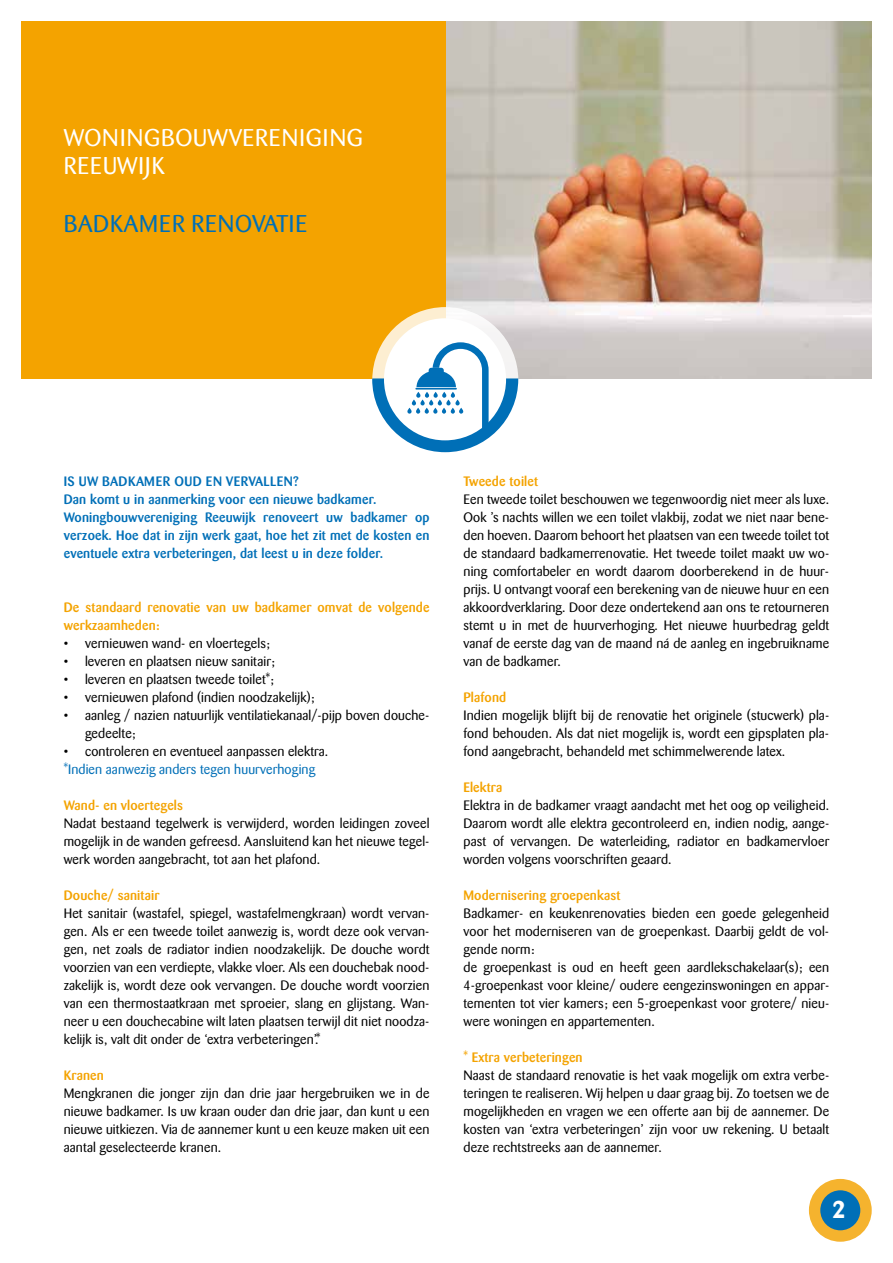
<style>
.page{position:relative;width:893px;height:1263px;background:#fff}
.page>*{position:absolute;margin:0;border:0;box-sizing:border-box;transform-origin:0 0}
.t1{font:24px/28.8px "Barmeno";letter-spacing:.03em;color:#fff}
.t2{font:24px "Barmeno";letter-spacing:.03em;color:#006fb7}
.t3{font:700 24px "Barmeno";color:#fff}
.t4{font:13.5px/18px "Barmeno";letter-spacing:.01em;color:#000;text-align:justify}
.t5{font:500 13.5px/18px "Barmeno";letter-spacing:.01em;color:#006fb7}
.t6{font:500 13.5px/18px "Barmeno";letter-spacing:.01em;color:#f4a300}
.t7{font:13.5px "Barmeno";letter-spacing:.01em;color:#006fb7}
</style>
<div class="page">
<div style="left:21px;top:21px;width:425px;height:357px;background:#f4a300"></div>
<img style="left:446px;top:21px;width:426px;height:357px">
<svg style="left:809px;top:1179px;width:63px;height:63px;background:#f2b434"></svg>
<div style="left:820px;top:1190px;width:40px;height:40px;background:#006fb7;border-radius:50%"></div>
<svg style="left:372px;top:307px;width:146px;height:146px"></svg>
<div style="left:384px;top:318px;width:122px;height:122px;background:#fff;border-radius:50%"></div>
<svg style="left:372px;top:342px;width:146px;height:110px"></svg>
<h1 class="t1" style="left:64px;top:123px;width:301px">WONINGBOUWVERENIGING<br>REEUWIJK</h1>
<h1 class="t2" style="left:64px;top:210px;width:245px">BADKAMER RENOVATIE</h1>
<p class="t5" style="left:64px;top:472px;width:367px">IS UW BADKAMER OUD EN VERVALLEN?<br>Dan komt u in aanmerking voor een nieuwe badkamer.<br>Woningbouwvereniging Reeuwijk renoveert uw badkamer op verzoek. Hoe dat in zijn werk gaat, hoe het zit met de kosten en eventuele extra verbeteringen, dat leest u in deze folder.</p>
<p class="t6" style="left:64px;top:598px;width:367px">De standaard renovatie van uw badkamer omvat de volgende werkzaamheden:</p>
<p class="t4" style="left:64px;top:634px;width:208px">• vernieuwen wand- en vloertegels;</p>
<p class="t4" style="left:64px;top:652px;width:213px">• leveren en plaatsen nieuw sanitair;</p>
<p class="t4" style="left:64px;top:670px;width:212px">• leveren en plaatsen tweede toilet*;</p>
<p class="t4" style="left:64px;top:688px;width:253px">• vernieuwen plafond (indien noodzakelijk);</p>
<p class="t4" style="left:85px;top:706px;width:346px;text-indent:-21px">• aanleg / nazien natuurlijk ventilatiekanaal/-pijp boven douche&shy;gedeelte;</p>
<p class="t4" style="left:64px;top:742px;width:266px">• controleren en eventueel aanpassen elektra.</p>
<p class="t7" style="left:64px;top:761px;width:253px">*Indien aanwezig anders tegen huurverhoging</p>
<p class="t6" style="left:64px;top:796px;width:121px">Wand- en vloertegels</p>
<p class="t4" style="left:64px;top:814px;width:367px">Nadat bestaand tegelwerk is verwijderd, worden leidingen zoveel mogelijk in de wanden gefreesd. Aansluitend kan het nieuwe tegel&shy;werk worden aangebracht, tot aan het plafond.</p>
<p class="t6" style="left:64px;top:886px;width:97px">Douche/ sanitair</p>
<p class="t4" style="left:64px;top:904px;width:367px">Het sanitair (wastafel, spiegel, wastafelmengkraan) wordt vervan&shy;gen. Als er een tweede toilet aanwezig is, wordt deze ook vervan&shy;gen, net zoals de radiator indien noodzakelijk. De douche wordt voorzien van een verdiepte, vlakke vloer. Als een douchebak nood&shy;zakelijk is, wordt deze ook vervangen. De douche wordt voorzien van een thermostaatkraan met sproeier, slang en glijstang. Wan&shy;neer u een douchecabine wilt laten plaatsen terwijl dit niet noodza&shy;kelijk is, valt dit onder de ‘extra verbeteringen’.*</p>
<p class="t6" style="left:64px;top:1066px;width:42px">Kranen</p>
<p class="t4" style="left:64px;top:1084px;width:367px">Mengkranen die jonger zijn dan drie jaar hergebruiken we in de nieuwe badkamer. Is uw kraan ouder dan drie jaar, dan kunt u een nieuwe uitkiezen. Via de aannemer kunt u een keuze maken uit een aantal geselecteerde kranen.</p>
<p class="t6" style="left:463px;top:472px;width:76px">Tweede toilet</p>
<p class="t4" style="left:463px;top:490px;width:367px">Een tweede toilet beschouwen we tegenwoordig niet meer als luxe.<br>Ook ’s nachts willen we een toilet vlakbij, zodat we niet naar bene&shy;den hoeven. Daarom behoort het plaatsen van een tweede toilet tot de standaard badkamerrenovatie. Het tweede toilet maakt uw wo&shy;ning comfortabeler en wordt daarom doorberekend in de huur&shy;prijs. U ontvangt vooraf een berekening van de nieuwe huur en een akkoordverklaring. Door deze ondertekend aan ons te retourneren stemt u in met de huurverhoging. Het nieuwe huurbedrag geldt vanaf de eerste dag van de maand ná de aanleg en ingebruikname van de badkamer.</p>
<p class="t6" style="left:463px;top:688px;width:44px">Plafond</p>
<p class="t4" style="left:463px;top:706px;width:367px">Indien mogelijk blijft bij de renovatie het originele (stucwerk) pla&shy;fond behouden. Als dat niet mogelijk is, wordt een gipsplaten pla&shy;fond aangebracht, behandeld met schimmelwerende latex.</p>
<p class="t6" style="left:463px;top:778px;width:40px">Elektra</p>
<p class="t4" style="left:463px;top:796px;width:367px">Elektra in de badkamer vraagt aandacht met het oog op veiligheid.<br>Daarom wordt alle elektra gecontroleerd en, indien nodig, aange&shy;past of vervangen. De waterleiding, radiator en badkamervloer worden volgens voorschriften geaard.</p>
<p class="t6" style="left:463px;top:886px;width:159px">Modernisering groepenkast</p>
<p class="t4" style="left:463px;top:904px;width:367px;text-align:left">Badkamer- en keukenrenovaties bieden een goede gelegenheid voor het moderniseren van de groepenkast. Daarbij geldt de vol&shy;gende norm:<br>de groepenkast is oud en heeft geen aardlekschakelaar(s); een 4-groepenkast voor kleine/ oudere eengezinswoningen en appar&shy;tementen tot vier kamers; een 5-groepenkast voor grotere/ nieu&shy;were woningen en appartementen.</p>
<p class="t6" style="left:463px;top:1048px;width:121px">* Extra verbeteringen</p>
<p class="t4" style="left:463px;top:1066px;width:367px">Naast de standaard renovatie is het vaak mogelijk om extra verbe&shy;teringen te realiseren. Wij helpen u daar graag bij. Zo toetsen we de mogelijkheden en vragen we een offerte aan bij de aannemer. De kosten van ‘extra verbeteringen’ zijn voor uw rekening. U betaalt deze rechtstreeks aan de aannemer.</p>
<h1 class="t3" style="left:832px;top:1195px;width:15px">2</h1>
</div>
